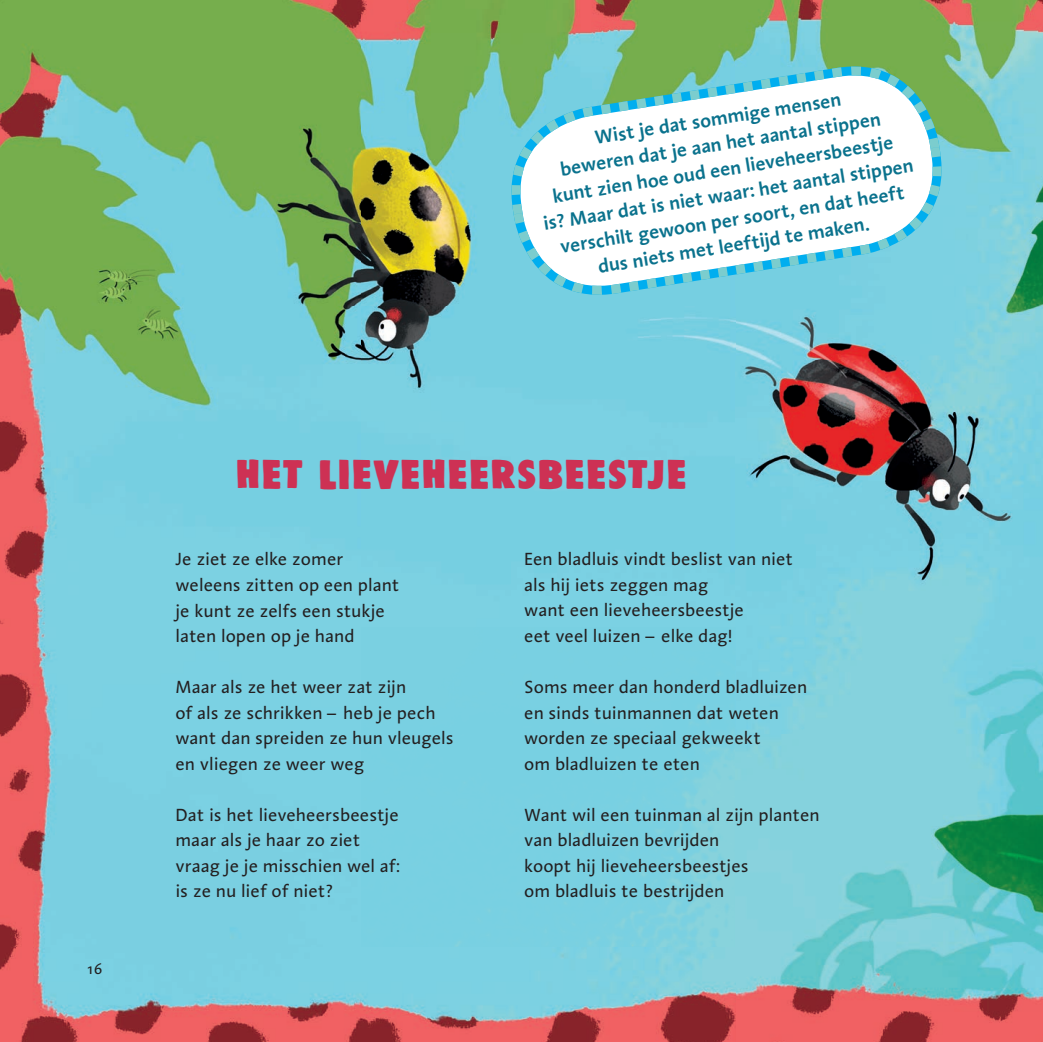
<style>
.page{position:relative;width:1043px;height:1042px;background:#fff}
.page>*{position:absolute;margin:0;border:0;box-sizing:border-box;transform-origin:0 0}
.t1{font:42px "DK Woolwich";letter-spacing:.045em;color:#cd3154;scale:1.14 1}
.t2{font:600 19.5px/25.5px "Aroma LT";color:#0a728d;text-align:center}
.t3{font:18px/25.5px "Aroma LT";letter-spacing:-.005em;color:#231f20}
.t4{font:15px "Aroma LT";color:#231f20}
</style>
<div class="page">
<img style="left:0;top:0;width:1043px;height:1042px">
<svg style="left:504px;top:59px;width:445px;height:273px;background:#77c2a7"></svg>
<svg style="left:507px;top:62px;width:439px;height:271px"></svg>
<p class="t2" style="left:529px;top:135px;width:376px;rotate:-9deg">Wist je dat sommige mensen<br>beweren dat je aan het aantal stippen<br>kunt zien hoe oud een lieveheersbeestje<br>is? Maar dat is niet waar: het aantal stippen verschilt gewoon per soort, en dat heeft dus niets met leeftijd te maken.</p>
<p class="t4" style="left:86px;top:959px;width:18px">16</p>
<h1 class="t1" style="left:236px;top:450px;width:396px">HET LIEVEHEERSBEESTJE</h1>
<p class="t3" style="left:175px;top:546px;width:226px">Je ziet ze elke zomer weleens zitten op een plant je kunt ze zelfs een stukje laten lopen op je hand</p>
<p class="t3" style="left:175px;top:674px;width:280px">Maar als ze het weer zat zijn<br>of als ze schrikken – heb je pech want dan spreiden ze hun vleugels en vliegen ze weer weg</p>
<p class="t3" style="left:175px;top:801px;width:226px">Dat is het lieveheersbeestje maar als je haar zo ziet vraag je je misschien wel af: is ze nu lief of niet?</p>
<p class="t3" style="left:524px;top:546px;width:271px">Een bladluis vindt beslist van niet als hij iets zeggen mag<br>want een lieveheersbeestje<br>eet veel luizen – elke dag!</p>
<p class="t3" style="left:524px;top:673px;width:285px">Soms meer dan honderd bladluizen en sinds tuinmannen dat weten worden ze speciaal gekweekt<br>om bladluizen te eten</p>
<p class="t3" style="left:524px;top:801px;width:297px">Want wil een tuinman al zijn planten van bladluizen bevrijden<br>koopt hij lieveheersbeestjes<br>om bladluis te bestrijden</p>
</div>
